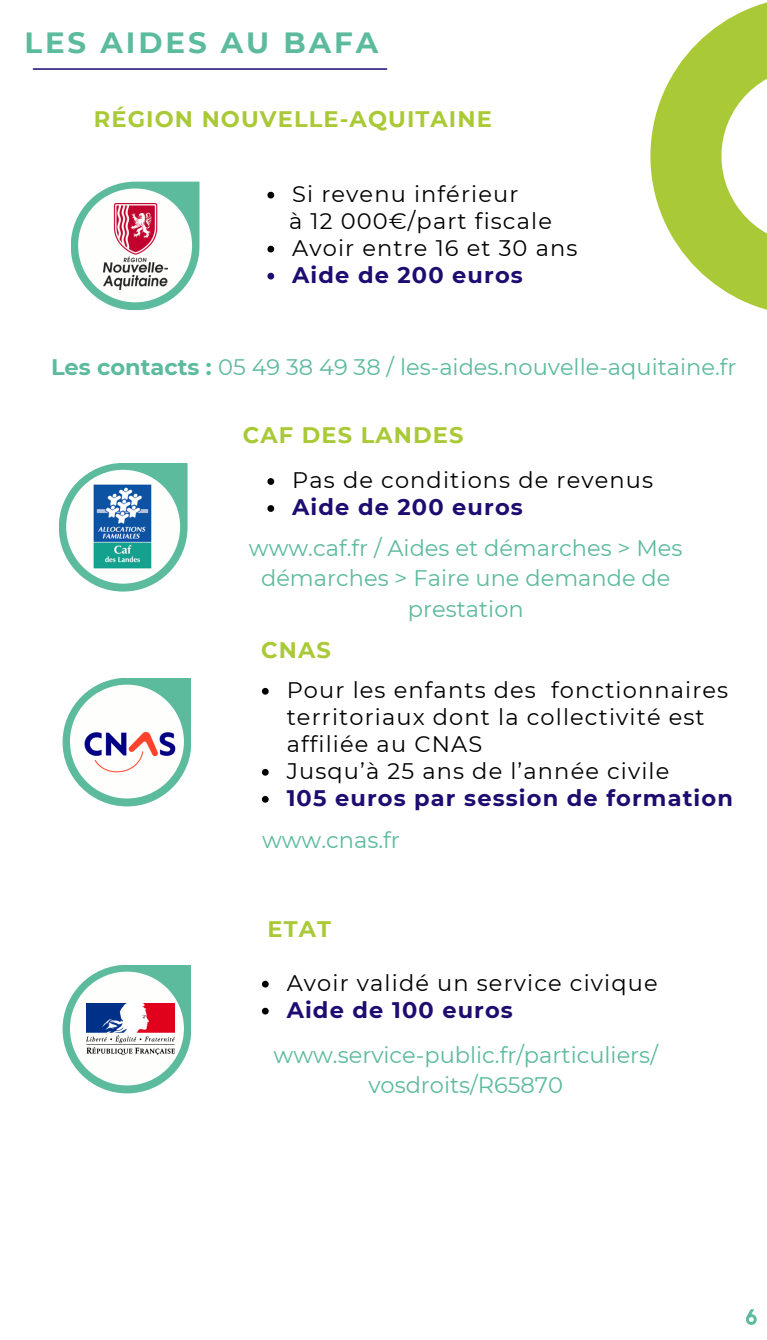
<style>
.page{position:relative;width:767px;height:1340px;background:#fff}
.page>*{position:absolute;margin:0;border:0;box-sizing:border-box;transform-origin:0 0}
.t1{font:700 29.25px "Montserrat";letter-spacing:.1em;color:#5cba9d}
.t2{font:22.5px/27px "Montserrat";letter-spacing:.05em;color:#000}
.t3{font:22.5px/30.4px "Montserrat";color:#5cba9d;text-align:center}
.t4{font:700 22.5px "Montserrat";letter-spacing:.05em;color:#1e0c70}
.t5{font:700 22.5px "Montserrat";letter-spacing:.05em;color:#a9c937}
.s1{font-weight:700}
</style>
<div class="page">
<svg style="left:650px;top:2px;width:116px;height:308px"></svg>
<hr style="left:33px;top:68px;width:353px;height:2px;background:#342488">
<svg style="left:59px;top:463px;width:128px;height:129px"></svg>
<img style="left:94px;top:484px;width:57px;height:85px">
<svg style="left:70px;top:678px;width:121px;height:128px"></svg>
<img style="left:62px;top:711px;width:129px;height:72px">
<svg style="left:62px;top:965px;width:129px;height:128px"></svg>
<img style="left:86px;top:1003px;width:88px;height:51px">
<svg style="left:71px;top:182px;width:128px;height:128px"></svg>
<img style="left:103px;top:203px;width:64px;height:86px">
<svg style="left:746px;top:1309px;width:9px;height:15px"></svg>
<svg style="left:262px;top:688px;width:6px;height:7px"></svg>
<svg style="left:262px;top:769px;width:6px;height:7px"></svg>
<svg style="left:262px;top:796px;width:6px;height:7px"></svg>
<svg style="left:267px;top:478px;width:7px;height:7px"></svg>
<svg style="left:267px;top:505px;width:7px;height:7px"></svg>
<svg style="left:262px;top:981px;width:6px;height:6px"></svg>
<svg style="left:262px;top:1008px;width:6px;height:6px"></svg>
<svg style="left:267px;top:192px;width:7px;height:6px"></svg>
<svg style="left:267px;top:246px;width:7px;height:6px"></svg>
<svg style="left:267px;top:273px;width:7px;height:6px"></svg>
<h2 class="t1" style="left:24px;top:24px;width:355px">LES AIDES AU BAFA</h2>
<p class="t5" style="left:94px;top:106px;width:399px">RÉGION NOUVELLE-AQUITAINE</p>
<h2 class="t2" style="left:292px;top:180px;width:227px">Si revenu inférieur</h2>
<p class="t2" style="left:289px;top:207px;width:264px">à 12 000€/part fiscale</p>
<p class="t2" style="left:292px;top:234px;width:286px">Avoir entre 16 et 30 ans</p>
<p class="t4" style="left:292px;top:261px;width:232px">Aide de 200 euros</p>
<p class="t3" style="left:51px;top:352px;width:686px"><span class="s1">Les contacts :</span> 05 49 38 49 38 / les-aides.nouvelle-aquitaine.fr</p>
<p class="t5" style="left:242px;top:422px;width:222px">CAF DES LANDES</p>
<p class="t2" style="left:292px;top:467px;width:362px">Pas de conditions de revenus</p>
<p class="t4" style="left:292px;top:493px;width:232px">Aide de 200 euros</p>
<p class="t3" style="left:249px;top:533px;width:435px">www.caf.fr / Aides et démarches &gt; Mes démarches &gt; Faire une demande de prestation</p>
<p class="t5" style="left:261px;top:637px;width:71px">CNAS</p>
<p class="t2" style="left:286px;top:676px;width:443px">Pour les enfants des fonctionnaires territoriaux dont la collectivité est affiliée au CNAS</p>
<p class="t2" style="left:286px;top:757px;width:384px">Jusqu’à 25 ans de l’année civile</p>
<p class="t4" style="left:286px;top:784px;width:447px">105 euros par session de formation</p>
<h2 class="t3" style="left:262px;top:825px;width:139px">www.cnas.fr</h2>
<p class="t5" style="left:267px;top:915px;width:65px">ETAT</p>
<p class="t2" style="left:286px;top:969px;width:372px">Avoir validé un service civique</p>
<p class="t4" style="left:286px;top:996px;width:227px">Aide de 100 euros</p>
<p class="t3" style="left:273px;top:1040px;width:385px">www.service-public.fr/particuliers/</p>
<p class="t3" style="left:368px;top:1070px;width:196px">vosdroits/R65870</p>
</div>
